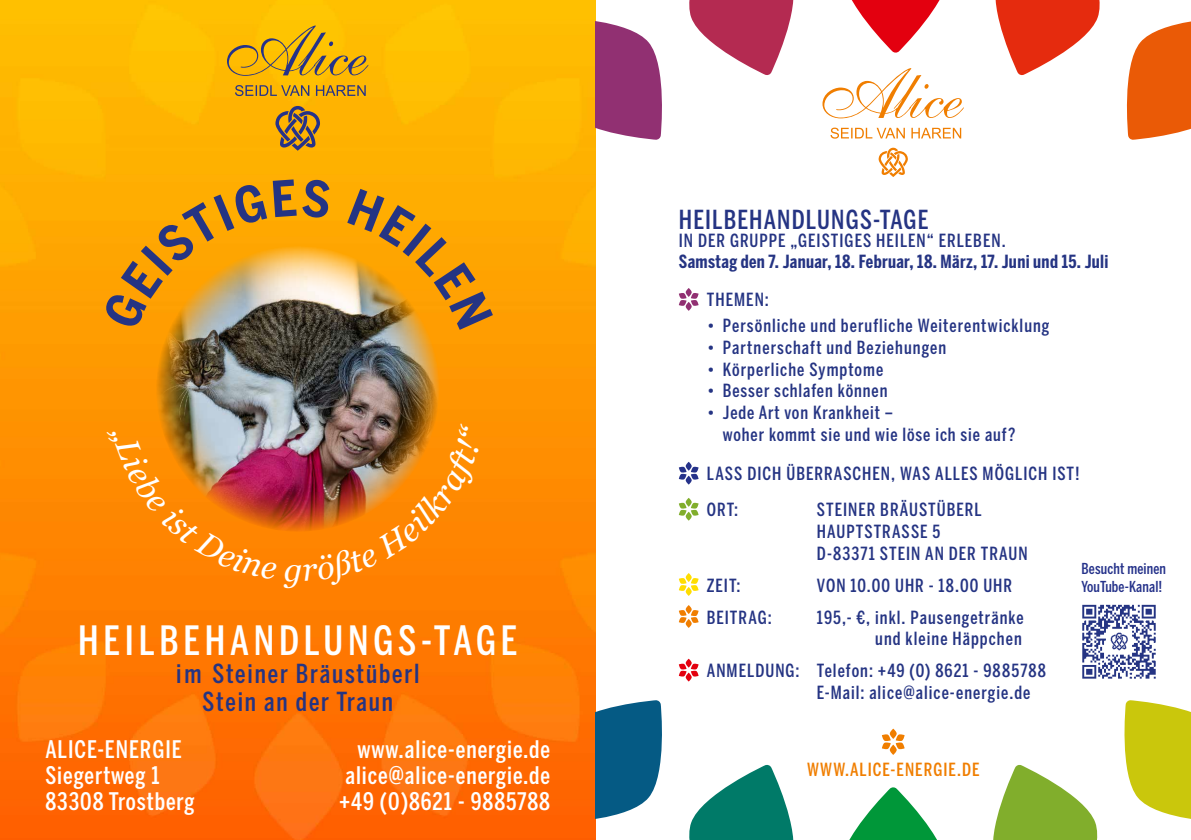
<style>
.page{position:relative;width:1191px;height:840px;background:#fff}
.page>*{position:absolute;margin:0;border:0;box-sizing:border-box;transform-origin:0 0}
.t1{font:500 40px "Benton Sans Comp";letter-spacing:.12em;color:#fff}
.t2{font:500 26px/28px "Benton Sans Comp";letter-spacing:.07em;color:#253483;text-align:center}
.t3{font:500 26px "Benton Sans Comp";letter-spacing:.045em;color:#253483}
.t4{font:500 24px/26px "Benton Sans Comp";letter-spacing:.04em;color:#fff}
.t5{font:500 18px/21.6px "Benton Sans Comp";letter-spacing:.055em;color:#253483}
.t6{font:700 18px "Benton Sans Comp";letter-spacing:.02em;color:#253483}
.t7{font:500 18px "Benton Sans Comp";letter-spacing:.055em;color:#f07e00}
.t8{font:500 15px/18px "Benton Sans Comp";letter-spacing:.01em;color:#25328a}
</style>
<div class="page">
<img style="left:0;top:0;width:595px;height:839px">
<img style="left:156px;top:246px;width:283px;height:285px">
<svg style="left:275px;top:106px;width:45px;height:45px;background:#a67e38"></svg>
<svg style="left:227px;top:26px;width:141px;height:50px;background:#dda915"></svg>
<svg style="left:235px;top:85px;width:131px;height:11px"></svg>
<svg style="left:689px;top:0;width:105px;height:75px"></svg>
<svg style="left:595px;top:18px;width:67px;height:122px"></svg>
<svg style="left:851px;top:0;width:89px;height:53px"></svg>
<svg style="left:595px;top:699px;width:67px;height:122px"></svg>
<svg style="left:689px;top:764px;width:105px;height:75px"></svg>
<svg style="left:993px;top:765px;width:105px;height:74px"></svg>
<svg style="left:1124px;top:700px;width:67px;height:119px;background:#d2d033"></svg>
<svg style="left:850px;top:787px;width:87px;height:52px"></svg>
<svg style="left:1126px;top:21px;width:65px;height:119px"></svg>
<svg style="left:995px;top:0;width:105px;height:76px"></svg>
<svg style="left:679px;top:288px;width:19px;height:22px"></svg>
<svg style="left:679px;top:461px;width:19px;height:23px"></svg>
<svg style="left:679px;top:498px;width:19px;height:22px"></svg>
<svg style="left:679px;top:573px;width:19px;height:22px"></svg>
<svg style="left:679px;top:605px;width:19px;height:22px"></svg>
<svg style="left:679px;top:658px;width:19px;height:23px"></svg>
<svg style="left:878px;top:148px;width:30px;height:29px"></svg>
<svg style="left:822px;top:68px;width:142px;height:50px"></svg>
<svg style="left:830px;top:127px;width:131px;height:12px"></svg>
<svg style="left:882px;top:728px;width:22px;height:26px"></svg>
<img style="left:1082px;top:604px;width:74px;height:75px">
<svg style="left:107px;top:429px;width:170px;height:151px;background:#ea8020"></svg>
<img style="left:284px;top:423px;width:196px;height:165px">
<svg style="left:102px;top:182px;width:165px;height:148px;background:#f0a517"></svg>
<div style="left:273px;top:178px;width:58px;height:40px;background:#ffad01"></div>
<svg style="left:347px;top:189px;width:146px;height:140px;background:#f1a20f"></svg>
<h1 class="t1" style="left:78px;top:616px;width:441px">HEILBEHANDLUNGS-TAGE</h1>
<h2 class="t2" style="left:176px;top:658px;width:245px">im Steiner Bräustüberl<br>Stein an der Traun</h2>
<h3 class="t4" style="left:45px;top:735px;width:151px">ALICE-ENERGIE<br>Siegertweg 1<br>83308 Trostberg</h3>
<h3 class="t4" style="left:339px;top:735px;width:212px;text-align:justify;text-indent:18px">www.alice-energie.de alice@alice-energie.de +49 (0)8621 - 9885788</h3>
<h2 class="t3" style="left:679px;top:204px;width:251px">HEILBEHANDLUNGS-TAGE</h2>
<p class="t5" style="left:679px;top:229px;width:328px">IN DER GRUPPE „GEISTIGES HEILEN“ ERLEBEN.</p>
<p class="t6" style="left:679px;top:251px;width:431px">Samstag den 7. Januar, 18. Februar, 18. März, 17. Juni und 15. Juli</p>
<p class="t5" style="left:707px;top:289px;width:63px">THEMEN:</p>
<p class="t5" style="left:707px;top:315px;width:344px">• Persönliche und berufliche Weiterentwicklung</p>
<p class="t5" style="left:707px;top:336px;width:241px">• Partnerschaft und Beziehungen</p>
<p class="t5" style="left:707px;top:358px;width:178px">• Körperliche Symptome</p>
<p class="t5" style="left:707px;top:379px;width:182px">• Besser schlafen können</p>
<p class="t5" style="left:723px;top:401px;width:294px;text-indent:-16px">• Jede Art von Krankheit –<br>woher kommt sie und wie löse ich sie auf?</p>
<p class="t5" style="left:707px;top:455px;width:374px;line-height:36px">LASS DICH ÜBERRASCHEN, WAS ALLES MÖGLICH IST!<br>ORT:</p>
<p class="t5" style="left:817px;top:498px;width:212px">STEINER BRÄUSTÜBERL<br>HAUPTSTRASSE 5<br>D-83371 STEIN AN DER TRAUN</p>
<p class="t5" style="left:707px;top:573px;width:35px">ZEIT:</p>
<p class="t5" style="left:817px;top:573px;width:197px">VON 10.00 UHR - 18.00 UHR</p>
<p class="t5" style="left:707px;top:605px;width:66px">BEITRAG:</p>
<p class="t5" style="left:817px;top:605px;width:208px;text-align:right">195,- €, inkl. Pausengetränke und kleine Häppchen</p>
<p class="t5" style="left:817px;top:659px;width:231px;text-indent:-110px">ANMELDUNG: Telefon: +49 (0) 8621 - 9885788<br>E-Mail: alice@alice-energie.de</p>
<p class="t7" style="left:807px;top:758px;width:174px">WWW.ALICE-ENERGIE.DE</p>
<p class="t8" style="left:1081px;top:559px;width:86px">Besucht meinen<br>YouTube-Kanal!</p>
</div>
